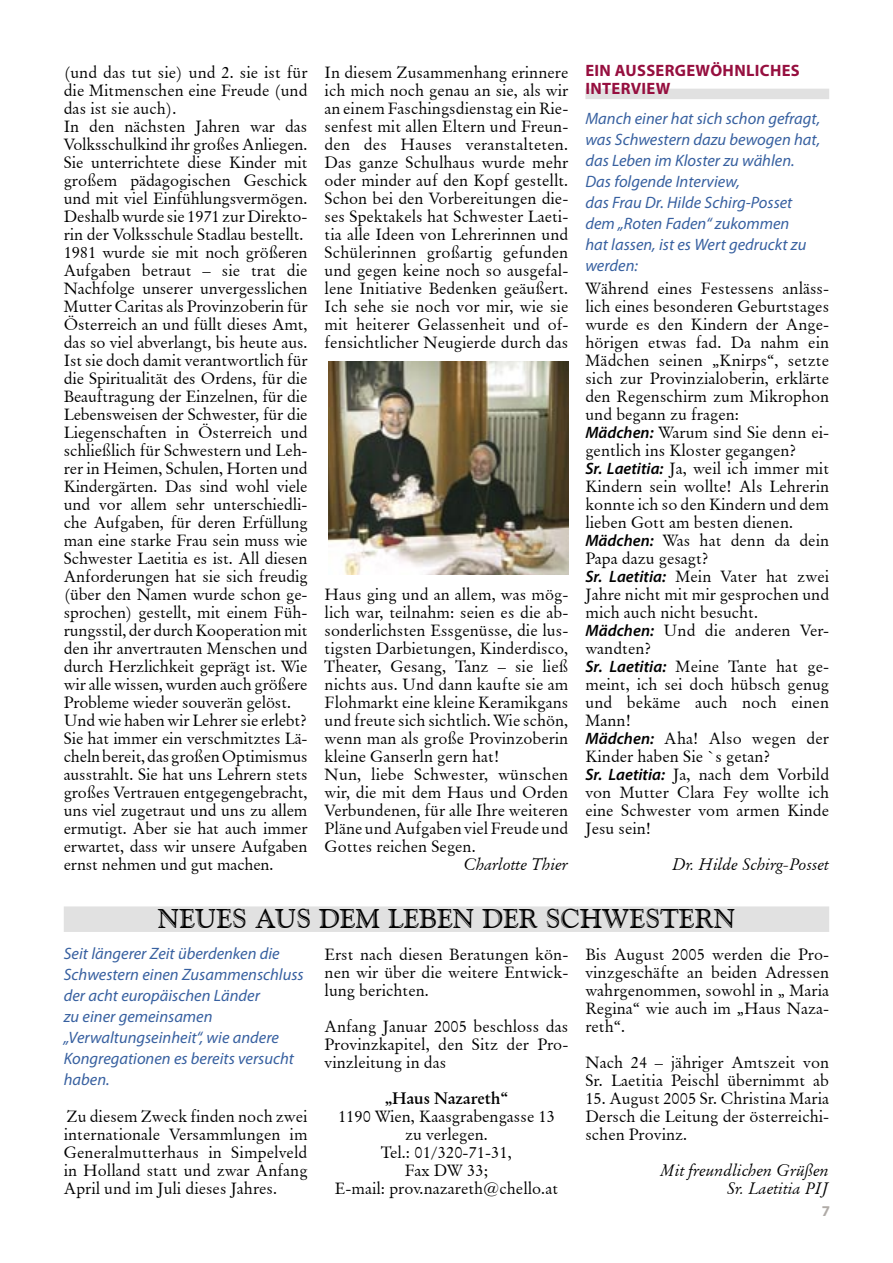
<style>
.page{position:relative;width:893px;height:1263px;background:#fff}
.page>*{position:absolute;margin:0;border:0;box-sizing:border-box;transform-origin:0 0}
.t1{font:27px "Goudy Handtooled BT";color:#000}
.t2{font:16.5px/18px "Original Garamond BT";color:#000;text-align:justify}
.t3{font:italic 16.5px/21px "Myriad Pro";color:#3760a0}
.t4{font:italic 16.5px/18px "Original Garamond BT";color:#000;text-align:right}
.t5{font:700 16.5px/18px "Myriad Pro";letter-spacing:.02em;color:#960f3f}
.t6{font:700 16.5px "Original Garamond BT";color:#000}
.t7{font:700 15px "Myriad Pro";color:#b0aba7}
.s1{font-family:"Myriad Pro";font-weight:600;font-style:italic}
</style>
<div class="page">
<img style="left:329px;top:361px;width:239px;height:213px">
<div style="left:585px;top:89px;width:244px;height:10px;background:#e1e1e1"></div>
<div style="left:64px;top:906px;width:765px;height:26px;background:#e1e1e1"></div>
<p class="t2" style="left:64px;top:63px;width:245px;text-align:left">(und das tut sie) und 2. sie ist für die Mitmenschen eine Freude (und das ist sie auch).<br>In den nächsten Jahren war das Volksschulkind ihr großes Anliegen.<br>Sie unterrichtete diese Kinder mit großem pädagogischen Geschick und mit viel Einfühlungsvermögen.<br>Deshalb wurde sie 1971 zur Direkto&shy;rin der Volksschule Stadlau bestellt.<br>1981 wurde sie mit noch größeren Aufgaben betraut – sie trat die Nachfolge unserer unvergesslichen Mutter Caritas als Provinzoberin für Österreich an und füllt dieses Amt, das so viel abverlangt, bis heute aus.<br>Ist sie doch damit verantwortlich für die Spiritualität des Ordens, für die Beauftragung der Einzelnen, für die Lebensweisen der Schwester, für die Liegenschaften in Österreich und schließlich für Schwestern und Leh&shy;rer in Heimen, Schulen, Horten und Kindergärten. Das sind wohl viele und vor allem sehr unterschiedli&shy;che Aufgaben, für deren Erfüllung man eine starke Frau sein muss wie Schwester Laetitia es ist. All diesen Anforderungen hat sie sich freudig (über den Namen wurde schon ge&shy;sprochen) gestellt, mit einem Füh&shy;rungsstil, der durch Kooperation mit den ihr anvertrauten Menschen und durch Herzlichkeit geprägt ist. Wie wir alle wissen, wurden auch größere Probleme wieder souverän gelöst.<br>Und wie haben wir Lehrer sie erlebt?<br>Sie hat immer ein verschmitztes Lä&shy;cheln bereit, das großen Optimismus ausstrahlt. Sie hat uns Lehrern stets großes Vertrauen entgegengebracht, uns viel zugetraut und uns zu allem ermutigt. Aber sie hat auch immer erwartet, dass wir unsere Aufgaben ernst nehmen und gut machen.</p>
<p class="t2" style="left:325px;top:63px;width:245px">In diesem Zusammenhang erinnere ich mich noch genau an sie, als wir an einem Faschingsdienstag ein Rie&shy;senfest mit allen Eltern und Freun&shy;den des Hauses veranstalteten.<br>Das ganze Schulhaus wurde mehr oder minder auf den Kopf gestellt.<br>Schon bei den Vorbereitungen die&shy;ses Spektakels hat Schwester Laeti&shy;tia alle Ideen von Lehrerinnen und Schülerinnen großartig gefunden und gegen keine noch so ausgefal&shy;lene Initiative Bedenken geäußert.<br>Ich sehe sie noch vor mir, wie sie mit heiterer Gelassenheit und of&shy;fensichtlicher Neugierde durch das</p>
<p class="t2" style="left:325px;top:585px;width:245px;text-align:left">Haus ging und an allem, was mög&shy;lich war, teilnahm: seien es die ab&shy;sonderlichsten Essgenüsse, die lus&shy;tigsten Darbietungen, Kinderdisco,<br>Theater, Gesang, Tanz – sie ließ nichts aus. Und dann kaufte sie am<br>Flohmarkt eine kleine Keramikgans und freute sich sichtlich. Wie schön, wenn man als große Provinzoberin kleine Ganserln gern hat!<br>Nun, liebe Schwester, wünschen wir, die mit dem Haus und Orden<br>Verbundenen, für alle Ihre weiteren<br>Pläne und Aufgaben viel Freude und<br>Gottes reichen Segen.</p>
<p class="t4" style="left:464px;top:855px;width:106px">Charlotte Thier</p>
<p class="t5" style="left:585px;top:62px;width:216px">EIN AUSSERGEWÖHNLICHES<br>INTERVIEW</p>
<p class="t3" style="left:585px;top:108px;width:236px">Manch einer hat sich schon gefragt, was Schwestern dazu bewogen hat, das Leben im Kloster zu wählen.<br>Das folgende Interview,<br>das Frau Dr. Hilde Schirg-Posset dem „Roten Faden“ zukommen<br>hat lassen, ist es Wert gedruckt zu werden:</p>
<p class="t2" style="left:585px;top:279px;width:245px;text-align:left">Während eines Festessens anläss&shy;lich eines besonderen Geburtstages wurde es den Kindern der Ange&shy;hörigen etwas fad. Da nahm ein<br>Mädchen seinen „Knirps“, setzte sich zur Provinzialoberin, erklärte den Regenschirm zum Mikrophon und begann zu fragen:<br><span class="s1">Mädchen:</span> Warum sind Sie denn ei&shy;gentlich ins Kloster gegangen?<br><span class="s1">Sr. Laetitia:</span> Ja, weil ich immer mit<br>Kindern sein wollte! Als Lehrerin konnte ich so den Kindern und dem lieben Gott am besten dienen.<br><span class="s1">Mädchen:</span> Was hat denn da dein<br>Papa dazu gesagt?<br><span class="s1">Sr. Laetitia:</span> Mein Vater hat zwei<br>Jahre nicht mit mir gesprochen und mich auch nicht besucht.<br><span class="s1">Mädchen:</span> Und die anderen Ver&shy;wandten?<br><span class="s1">Sr. Laetitia:</span> Meine Tante hat ge&shy;meint, ich sei doch hübsch genug und bekäme auch noch einen<br>Mann!<br><span class="s1">Mädchen:</span> Aha! Also wegen der<br>Kinder haben Sie `s getan?<br><span class="s1">Sr. Laetitia:</span> Ja, nach dem Vorbild von Mutter Clara Fey wollte ich eine Schwester vom armen Kinde<br>Jesu sein!</p>
<p class="t4" style="left:672px;top:855px;width:158px">Dr. Hilde Schirg-Posset</p>
<h1 class="t1" style="left:158px;top:902px;width:579px">NEUES AUS DEM LEBEN DER SCHWESTERN</h1>
<p class="t3" style="left:64px;top:943px;width:241px">Seit längerer Zeit überdenken die<br>Schwestern einen Zusammenschluss der acht europäischen Länder<br>zu einer gemeinsamen „Verwaltungseinheit“, wie andere<br>Kongregationen es bereits versucht haben.</p>
<p class="t2" style="left:64px;top:1107px;width:245px">Zu diesem Zweck finden noch zwei internationale Versammlungen im Generalmutterhaus in Simpelveld in Holland statt und zwar Anfang April und im Juli dieses Jahres.</p>
<p class="t2" style="left:325px;top:945px;width:245px">Erst nach diesen Beratungen kön&shy;nen wir über die weitere Entwick&shy;lung berichten.</p>
<p class="t2" style="left:325px;top:1017px;width:245px">Anfang Januar 2005 beschloss das Provinzkapitel, den Sitz der Pro&shy;vinzleitung in das</p>
<p class="t6" style="left:385px;top:1088px;width:124px">„Haus Nazareth“</p>
<p class="t2" style="left:335px;top:1107px;width:225px;text-align:center">1190 Wien, Kaasgrabengasse 13 zu verlegen.<br>Tel.: 01/320-71-31,<br>Fax DW 33;<br>E-mail: prov.nazareth@chello.at</p>
<p class="t2" style="left:585px;top:945px;width:245px">Bis August 2005 werden die Pro&shy;vinzgeschäfte an beiden Adressen wahrgenommen, sowohl in „ Maria Regina“ wie auch im „Haus Naza&shy;reth“.</p>
<p class="t2" style="left:585px;top:1053px;width:245px">Nach 24 – jähriger Amtszeit von<br>Sr. Laetitia Peischl übernimmt ab</p>
<p class="t2" style="left:585px;top:1089px;width:245px">15. August 2005 Sr. Christina Maria Dersch die Leitung der österreichi&shy;schen Provinz.</p>
<p class="t4" style="left:661px;top:1161px;width:170px">Mit freundlichen Grüßen<br>Sr. Laetitia PIJ</p>
<p class="t7" style="left:822px;top:1202px;width:10px">7</p>
</div>
